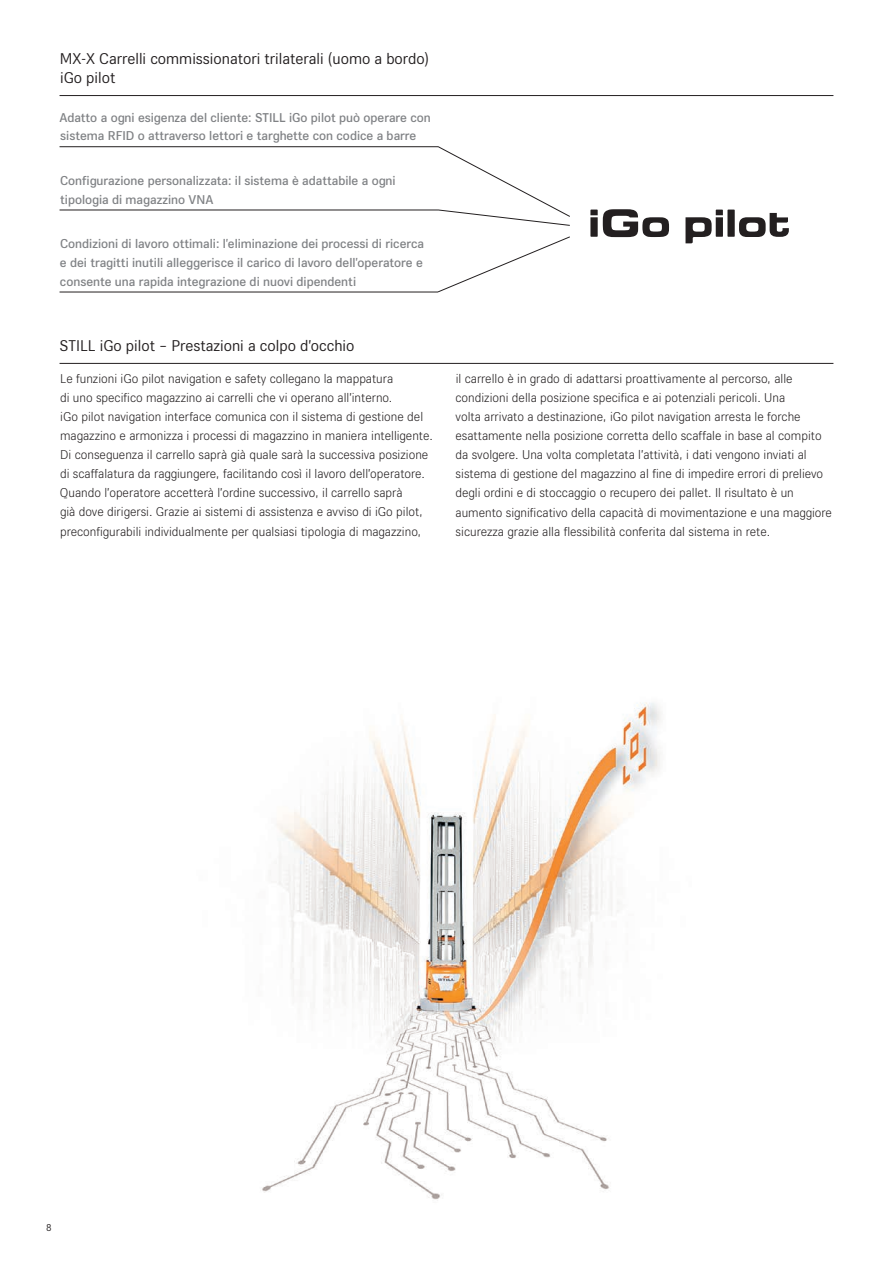
<style>
.page{position:relative;width:893px;height:1263px;background:#fff}
.page>*{position:absolute;margin:0;border:0;box-sizing:border-box;transform-origin:0 0}
.t1{font:16.5px/19px "STILL Type";color:#231f20}
.t2{font:300 13.5px/19.2px "STILL Type";color:#231f20}
.t3{font:500 13.5px/18.8px "STILL Type";color:#808285}
.t4{font:10.5px "STILL Type";color:#231f20}
</style>
<div class="page">
<svg style="left:590px;top:209px;width:79px;height:28px"></svg>
<svg style="left:685px;top:210px;width:104px;height:33px"></svg>
<img style="left:262px;top:702px;width:399px;height:498px">
<hr style="left:60px;top:95px;width:773px;height:1px;background:#231f20">
<hr style="left:60px;top:146px;width:378px;height:1px;background:#231f20">
<hr style="left:60px;top:210px;width:378px;height:1px;background:#231f20">
<hr style="left:60px;top:292px;width:378px;height:1px;background:#231f20">
<svg style="left:437px;top:236px;width:133px;height:56px"></svg>
<svg style="left:437px;top:146px;width:133px;height:80px"></svg>
<hr style="left:60px;top:363px;width:773px;height:1px;background:#231f20">
<p class="t1" style="left:60px;top:48px;width:371px">MX-X Carrelli commissionatori trilaterali (uomo a bordo) iGo pilot</p>
<p class="t3" style="left:59px;top:107px;width:373px">Adatto a ogni esigenza del cliente: STILL iGo pilot può operare con sistema RFID o attraverso lettori e targhette con codice a barre</p>
<p class="t3" style="left:60px;top:170px;width:337px">Configurazione personalizzata: il sistema è adattabile a ogni tipologia di magazzino VNA</p>
<p class="t3" style="left:60px;top:234px;width:366px;text-align:justify">Condizioni di lavoro ottimali: l’eliminazione dei processi di ricerca e dei tragitti inutili alleggerisce il carico di lavoro dell’operatore e consente una rapida integrazione di nuovi dipendenti</p>
<p class="t1" style="left:60px;top:335px;width:296px">STILL iGo pilot – Prestazioni a colpo d’occhio</p>
<p class="t2" style="left:60px;top:368px;width:375px">Le funzioni iGo pilot navigation e safety collegano la mappatura<br>di uno specifico magazzino ai carrelli che vi operano all’interno.<br>iGo pilot navigation interface comunica con il sistema di gestione del magazzino e armonizza i processi di magazzino in maniera intelligente.<br>Di conseguenza il carrello saprà già quale sarà la successiva posizione di scaffalatura da raggiungere, facilitando così il lavoro dell’operatore.<br>Quando l’operatore accetterà l’ordine successivo, il carrello saprà<br>già dove dirigersi. Grazie ai sistemi di assistenza e avviso di iGo pilot, preconfigurabili individualmente per qualsiasi tipologia di magazzino,</p>
<p class="t2" style="left:455px;top:368px;width:378px">il carrello è in grado di adattarsi proattivamente al percorso, alle condizioni della posizione specifica e ai potenziali pericoli. Una<br>volta arrivato a destinazione, iGo pilot navigation arresta le forche esattamente nella posizione corretta dello scaffale in base al compito da svolgere. Una volta completata l’attività, i dati vengono inviati al sistema di gestione del magazzino al fine di impedire errori di prelievo degli ordini e di stoccaggio o recupero dei pallet. Il risultato è un aumento significativo della capacità di movimentazione e una maggiore sicurezza grazie alla flessibilità conferita dal sistema in rete.</p>
<p class="t4" style="left:46px;top:1220px;width:7px">8</p>
</div>
